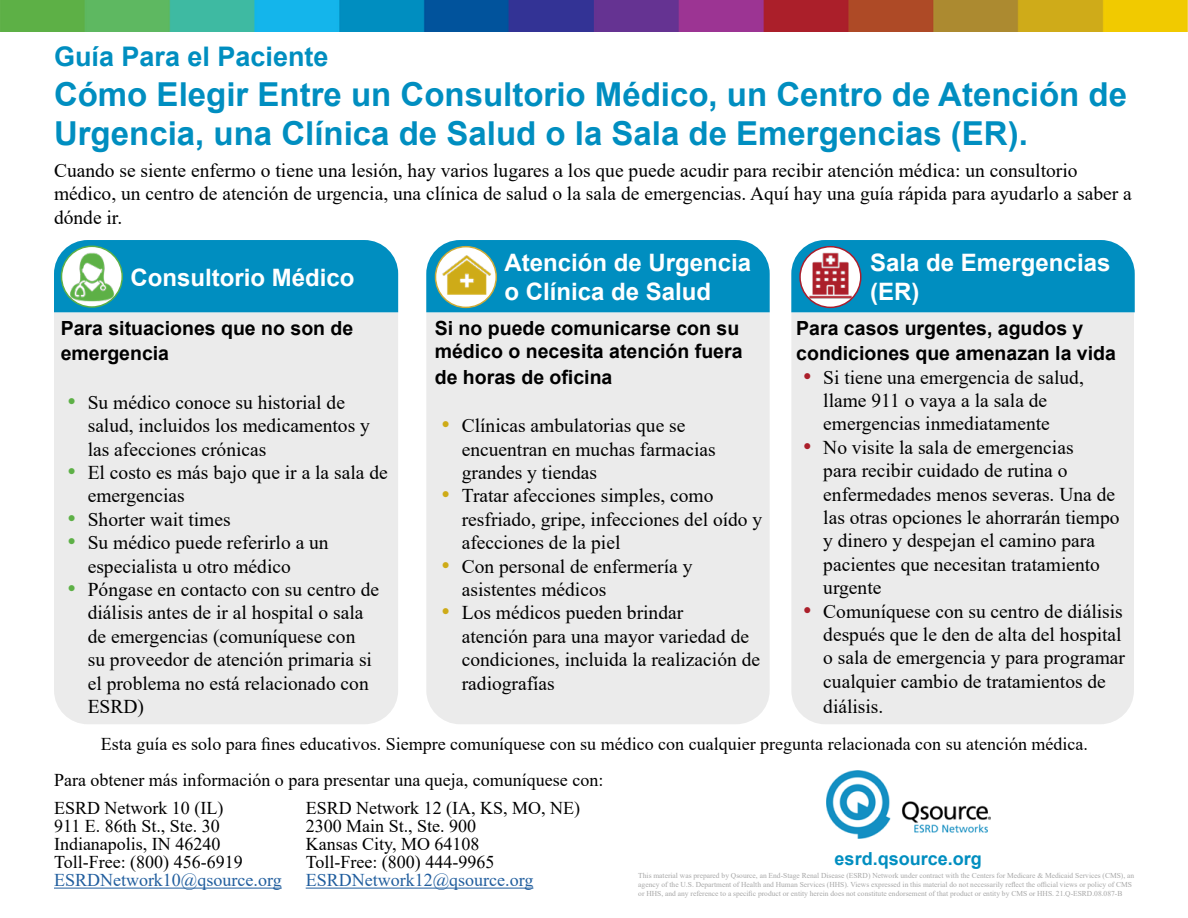
<style>
.page{position:relative;width:1188px;height:918px;background:#fff}
.page>*{position:absolute;margin:0;border:0;box-sizing:border-box;transform-origin:0 0}
.t1{font:700 33px/39.6px "Arial";color:#008ec0}
.t2{font:700 27px "Arial";color:#008ec0}
.t3{font:700 24px/28.8px "Arial";color:#fff}
.t4{font:19.5px/23.4px "Times New Roman";color:#000}
.t5{font:700 19.5px/25.2px "Arial";color:#000}
.t6{font:18px/18px "Times New Roman";color:#000}
.t7{font:18px "Times New Roman";color:#215e9e}
.t8{font:700 18px "Arial";color:#008ec0}
.t9{font:7.5px/9px "Times New Roman";color:#a6a6a6}
.s1{font-size:24px;color:#ceab18}
.s2{font-size:24px;color:#ab1f2a}
.s3{font-size:24px;color:#5db046}
</style>
<div class="page">
<div style="left:426px;top:312px;width:344px;height:412px;background:#ebebeb"></div>
<div style="left:54px;top:312px;width:344px;height:412px;background:#ebebeb"></div>
<div style="left:791px;top:312px;width:343px;height:412px;background:#ebebeb"></div>
<div style="left:426px;top:240px;width:344px;height:72px;background:#008ec0"></div>
<div style="left:54px;top:240px;width:344px;height:72px;background:#008ec0"></div>
<div style="left:791px;top:240px;width:344px;height:72px;background:#008ec0"></div>
<hr style="left:54px;top:888px;width:228px;height:1px;background:#215e9e">
<hr style="left:306px;top:888px;width:227px;height:1px;background:#215e9e">
<img style="left:0;top:0;width:1188px;height:31px">
<img style="left:62px;top:246px;width:60px;height:61px;border-radius:30px">
<div style="left:61px;top:246px;width:62px;height:62px;border:2px solid #5db046;border-radius:50%"></div>
<img style="left:436px;top:247px;width:60px;height:60px;border-radius:30px">
<div style="left:435px;top:246px;width:62px;height:62px;border:2px solid #ceab37;border-radius:50%"></div>
<img style="left:800px;top:247px;width:61px;height:59px">
<div style="left:799px;top:246px;width:63px;height:62px;border:2px solid #aa1e2d;border-radius:50%"></div>
<img style="left:827px;top:770px;width:163px;height:68px">
<h2 class="t2" style="left:54px;top:38px;width:276px">Guía Para el Paciente</h2>
<h1 class="t1" style="left:54px;top:75px;width:1075px">Cómo Elegir Entre un Consultorio Médico, un Centro de Atención de<br>Urgencia, una Clínica de Salud o la Sala de Emergencias (ER).</h1>
<p class="t4" style="left:54px;top:158px;width:1079px">Cuando se siente enfermo o tiene una lesión, hay varios lugares a los que puede acudir para recibir atención médica: un consultorio médico, un centro de atención de urgencia, una clínica de salud o la sala de emergencias. Aquí hay una guía rápida para ayudarlo a saber a dónde ir.</p>
<p class="t3" style="left:504px;top:249px;width:248px">Atención de Urgencia o Clínica de Salud</p>
<p class="t5" style="left:435px;top:317px;width:309px;line-height:23.4px">Si no puede comunicarse con su médico o necesita atención fuera</p>
<p class="t5" style="left:435px;top:364px;width:179px">de horas de oficina</p>
<p class="t4" style="left:462px;top:413px;width:255px;text-indent:-20px"><span class="s1">•</span> Clínicas ambulatorias que se encuentran en muchas farmacias grandes y tiendas</p>
<p class="t4" style="left:462px;top:484px;width:302px;text-indent:-20px"><span class="s1">•</span> Tratar afecciones simples, como resfriado, gripe, infecciones del oído y afecciones de la piel</p>
<p class="t4" style="left:462px;top:554px;width:232px;text-indent:-20px"><span class="s1">•</span> Con personal de enfermería y asistentes médicos</p>
<p class="t4" style="left:462px;top:601px;width:300px;text-indent:-20px"><span class="s1">•</span> Los médicos pueden brindar<br>atención para una mayor variedad de condiciones, incluida la realización de radiografías</p>
<p class="t3" style="left:870px;top:249px;width:242px">Sala de Emergencias (ER)</p>
<p class="t5" style="left:796px;top:316px;width:321px">Para casos urgentes, agudos y condiciones que amenazan la vida</p>
<p class="t4" style="left:823px;top:365px;width:262px;text-indent:-20px"><span class="s2">•</span> Si tiene una emergencia de salud, llame 911 o vaya a la sala de emergencias inmediatamente</p>
<p class="t4" style="left:823px;top:435px;width:298px;text-indent:-20px"><span class="s2">•</span> No visite la sala de emergencias<br>para recibir cuidado de rutina o enfermedades menos severas. Una de las otras opciones le ahorrarán tiempo y dinero y despejan el camino para pacientes que necesitan tratamiento urgente</p>
<p class="t4" style="left:823px;top:599px;width:303px;text-indent:-20px"><span class="s2">•</span> Comuníquese con su centro de diálisis después que le den de alta del hospital o sala de emergencia y para programar cualquier cambio de tratamientos de</p>
<p class="t4" style="left:823px;top:694px;width:62px">diálisis.</p>
<p class="t6" style="left:54px;top:725px;width:1036px;line-height:36.2px;text-indent:47px">Esta guía es solo para fines educativos. Siempre comuníquese con su médico con cualquier pregunta relacionada con su atención médica.<br>Para obtener más información o para presentar una queja, comuníquese con:</p>
<p class="t6" style="left:54px;top:799px;width:190px">ESRD Network 10 (IL)<br>911 E. 86th St., Ste. 30<br>Indianapolis, IN 46240<br>Toll-Free: (800) 456-6919</p>
<p class="t7" style="left:54px;top:867px;width:229px">ESRDNetwork10@qsource.org</p>
<p class="t3" style="left:130px;top:263px;width:226px">Consultorio Médico</p>
<p class="t5" style="left:61px;top:316px;width:294px">Para situaciones que no son de emergencia</p>
<p class="t4" style="left:88px;top:390px;width:284px;text-indent:-20px"><span class="s3">•</span> Su médico conoce su historial de salud, incluidos los medicamentos y las afecciones crónicas</p>
<p class="t4" style="left:88px;top:460px;width:302px;text-indent:-20px"><span class="s3">•</span> El costo es más bajo que ir a la sala de emergencias</p>
<p class="t4" style="left:68px;top:507px;width:165px"><span class="s3">•</span> Shorter wait times</p>
<p class="t4" style="left:88px;top:530px;width:242px;text-indent:-20px"><span class="s3">•</span> Su médico puede referirlo a un especialista u otro médico</p>
<p class="t4" style="left:88px;top:577px;width:293px;text-indent:-20px"><span class="s3">•</span> Póngase en contacto con su centro de diálisis antes de ir al hospital o sala de emergencias (comuníquese con<br>su proveedor de atención primaria si el problema no está relacionado con<br>ESRD)</p>
<p class="t6" style="left:306px;top:799px;width:276px">ESRD Network 12 (IA, KS, MO, NE)<br>2300 Main St., Ste. 900<br>Kansas City, MO 64108<br>Toll-Free: (800) 444-9965</p>
<p class="t7" style="left:306px;top:867px;width:229px">ESRDNetwork12@qsource.org</p>
<p class="t8" style="left:835px;top:846px;width:149px">esrd.qsource.org</p>
<p class="t9" style="left:638px;top:871px;width:497px">This material was prepared by Qsource, an End-Stage Renal Disease (ESRD) Network under contract with the Centers for Medicare &amp; Medicaid Services (CMS), an agency of the U.S. Department of Health and Human Services (HHS). Views expressed in this material do not necessarily reflect the official views or policy of CMS or HHS, and any reference to a specific product or entity herein does not constitute endorsement of that product or entity by CMS or HHS. 21.Q-ESRD.08.087-B</p>
</div>
